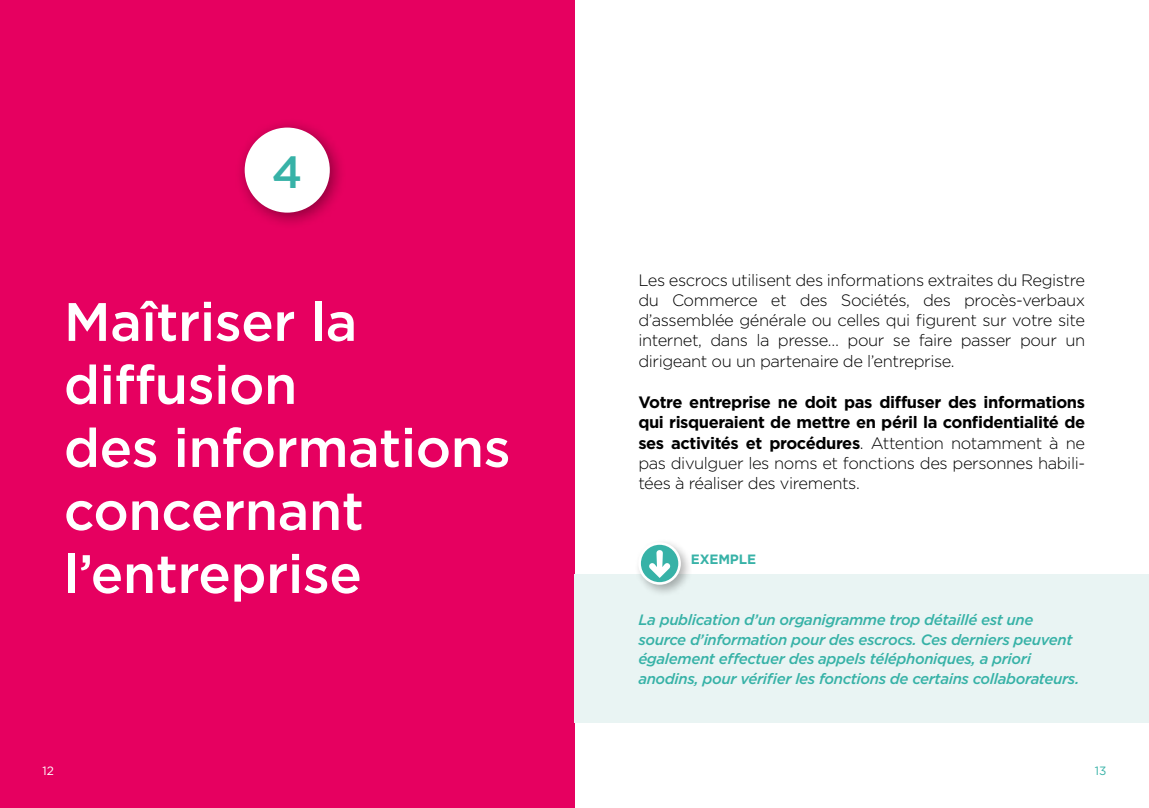
<style>
.page{position:relative;width:1149px;height:808px;background:#fff}
.page>*{position:absolute;margin:0;border:0;box-sizing:border-box;transform-origin:0 0}
.H1_-_chapitres{font:500 54px/63px "Gotham";letter-spacing:-.01em;color:#fff}
.H1_-_chapitres-2{font:500 45px "Gotham";color:#37b2a7}
.Texte_puce{font:300 16.5px/20.2px "Gotham";letter-spacing:-.025em;color:#000;text-align:justify}
.Texte_puce-2{font:700 16.5px/20.2px "Gotham";letter-spacing:-.025em;color:#000;text-align:justify}
.info_texte{font:italic 500 15px/19.5px "Gotham";letter-spacing:-.025em;color:#37b2a7}
.H3_-_exemples_etc{font:700 13.5px "Gotham";letter-spacing:-.01em;color:#37b2a7}
.t1{font:12px "Gotham";color:#fff}
.t2{font:12px "Gotham";color:#37b2a7}
.s1{font-weight:300}
</style>
<div class="page">
<div style="left:0;top:0;width:574px;height:808px;background:#e60060"></div>
<div style="left:233px;top:116px;width:114px;height:114px;background:#000;opacity:.4"></div>
<div style="left:244px;top:128px;width:86px;height:85px;background:#fff;border-radius:50%"></div>
<div style="left:574px;top:574px;width:574px;height:149px;background:#e9f4f3"></div>
<div style="left:634px;top:538px;width:59px;height:59px;background:#000;opacity:.3"></div>
<svg style="left:639px;top:543px;width:40px;height:40px"></svg>
<div style="left:638px;top:542px;width:42px;height:43px;border:3px solid #fff;border-radius:50%"></div>
<svg style="left:647px;top:549px;width:25px;height:29px"></svg>
<h1 class="H1_-_chapitres-2" style="left:272px;top:143px;width:32px">4</h1>
<h1 class="H1_-_chapitres" style="left:64px;top:290px;width:448px">Maîtriser la diffusion<br>des informations concernant l’entreprise</h1>
<p class="Texte_puce" style="left:638px;top:269px;width:448px">Les escrocs utilisent des informations extraites du Registre du Commerce et des Sociétés, des procès-verbaux d’assemblée générale ou celles qui figurent sur votre site internet, dans la presse… pour se faire passer pour un dirigeant ou un partenaire de l’entreprise.</p>
<p class="Texte_puce-2" style="left:638px;top:392px;width:448px">Votre entreprise ne doit pas diffuser des informations qui risqueraient de mettre en péril la confidentialité de ses activités et procédures<span class="s1">. Attention notamment à ne pas divulguer les noms et fonctions des personnes habili&shy;tées à réaliser des virements.</span></p>
<h3 class="H3_-_exemples_etc" style="left:690px;top:550px;width:67px">EXEMPLE</h3>
<p class="info_texte" style="left:638px;top:610px;width:442px">La publication d’un organigramme trop détaillé est une source d’information pour des escrocs. Ces derniers peuvent également effectuer des appels téléphoniques, a priori anodins, pour vérifier les fonctions de certains collaborateurs.</p>
<p class="t1" style="left:43px;top:763px;width:13px">12</p>
<p class="t2" style="left:1094px;top:763px;width:13px">13</p>
</div>
